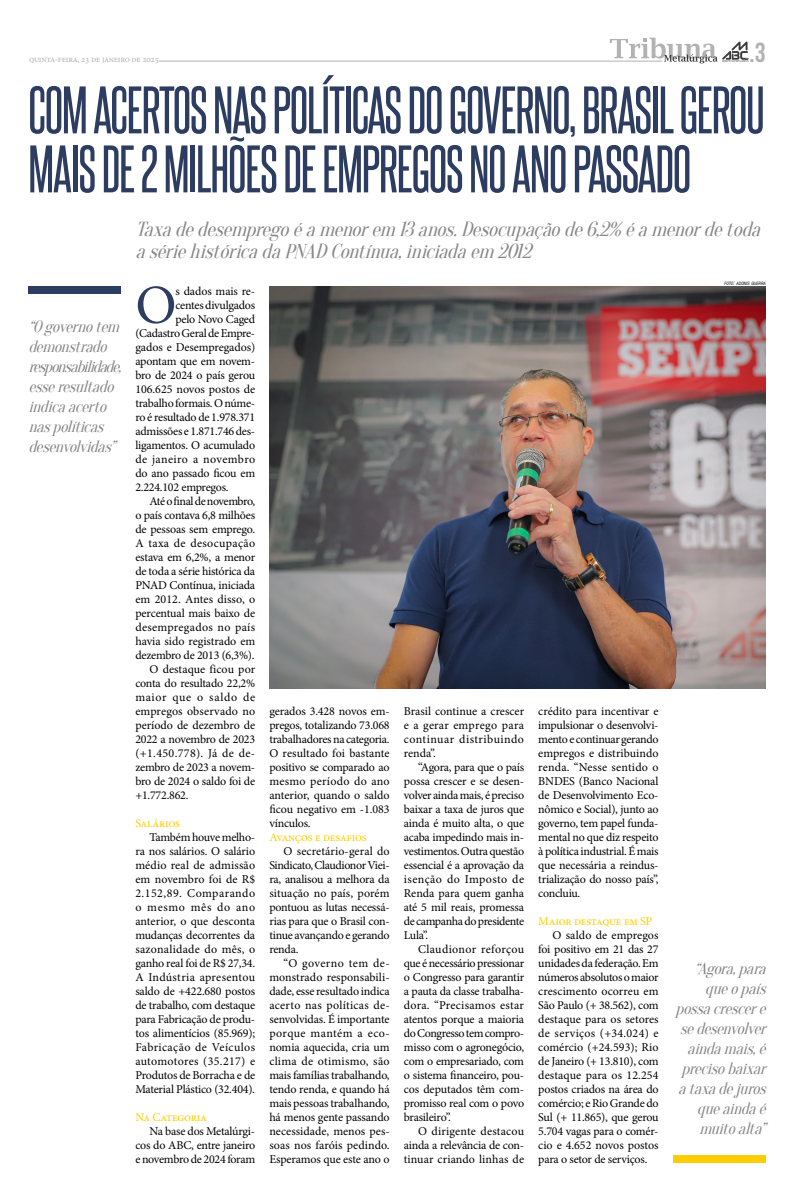
<style>
.page{position:relative;width:794px;height:1191px;background:#fff}
.page>*{position:absolute;margin:0;border:0;box-sizing:border-box;transform-origin:0 0}
.t1{font:57px/59px "Steelfish Rg";letter-spacing:-.02em;color:#2d3d61}
.t2{font:55.1px "Minion Pro";color:#2d3d61}
.t3{font:27.5px "Bebas Neue";color:#b3b2b2}
.t4{font:italic 20px/22px "Oranienbaum";color:#878787}
.t5{font:italic 16px/20px "Oranienbaum";color:#878787;text-align:right}
.t6{font:12px/14px "Minion Pro";letter-spacing:-.015em;color:#000;text-align:justify}
.t7{font:12px "Minion Pro";letter-spacing:-.02em;color:#fc0}
.t8{font:9px "Minion Pro";letter-spacing:-.03em;color:#b3b2b2}
.t9{font:italic condensed 4.4px "Swiss 721 BT";color:#000}
.s1{font-size:6.2px}
</style>
<div class="page">
<hr style="left:159px;top:61px;width:503px;height:1px;background:#b3b2b2">
<svg style="left:610px;top:38px;width:138px;height:25px"></svg>
<div style="left:28px;top:286px;width:93px;height:8px;background:#2d3d61"></div>
<div style="left:672px;top:1155px;width:93px;height:8px;background:#fc0"></div>
<img style="left:269px;top:286px;width:496px;height:402px">
<p class="t8" style="left:29px;top:53px;width:131px">quinta-feira, 23 de janeiro de 2025</p>
<h3 class="t3" style="left:749px;top:37px;width:18px">.3</h3>
<h1 class="t1" style="left:28px;top:76px;width:738px">COM ACERTOS NAS POLÍTICAS DO GOVERNO, BRASIL GEROU<br>MAIS DE 2 MILHÕES DE EMPREGOS NO ANO PASSADO</h1>
<h3 class="t4" style="left:135px;top:219px;width:632px">Taxadedesempregoéamenorem 13anos.Desocupaçãode6,2%éamenordetoda asériehistóricadaPNADContínua,iniciadaem 2012</h3>
<p class="t9" style="left:724px;top:281px;width:43px">FOTO<span class="s1">:</span> ADONIS GUERRA</p>
<h2 class="t2" style="left:135px;top:268px;width:43px">O</h2>
<p class="t6" style="left:175px;top:284px;width:81px">s dados mais re-</p>
<p class="t6" style="left:175px;top:298px;width:81px">centes divulgados</p>
<p class="t6" style="left:175px;top:312px;width:81px">pelo Novo Caged</p>
<p class="t6" style="left:135px;top:326px;width:121px">(Cadastro Geral de Empre-</p>
<p class="t6" style="left:135px;top:340px;width:121px">gados e Desempregados)</p>
<p class="t6" style="left:135px;top:354px;width:121px">apontam que em novem-</p>
<p class="t6" style="left:135px;top:368px;width:121px">bro de 2024 o país gerou</p>
<p class="t6" style="left:135px;top:382px;width:121px">106.625 novos postos de</p>
<p class="t6" style="left:135px;top:396px;width:121px">trabalho formais. O núme-</p>
<p class="t6" style="left:135px;top:410px;width:121px">ro é resultado de 1.978.371</p>
<p class="t6" style="left:135px;top:424px;width:121px">admissões e 1.871.746 des-</p>
<p class="t6" style="left:135px;top:438px;width:121px">ligamentos. O acumulado</p>
<p class="t6" style="left:135px;top:452px;width:121px">de janeiro a novembro</p>
<p class="t6" style="left:135px;top:466px;width:121px">do ano passado ficou em</p>
<p class="t6" style="left:135px;top:480px;width:95px">2.224.102 empregos.</p>
<p class="t6" style="left:149px;top:494px;width:107px">Até o final de novembro,</p>
<p class="t6" style="left:135px;top:508px;width:121px">o país contava 6,8 milhões</p>
<p class="t6" style="left:135px;top:522px;width:121px">de pessoas sem emprego.</p>
<p class="t6" style="left:135px;top:536px;width:121px">A taxa de desocupação</p>
<p class="t6" style="left:135px;top:550px;width:121px">estava em 6,2%, a menor</p>
<p class="t6" style="left:135px;top:564px;width:121px">de toda a série histórica da</p>
<p class="t6" style="left:135px;top:578px;width:121px">PNAD Contínua, iniciada</p>
<p class="t6" style="left:135px;top:592px;width:121px">em 2012. Antes disso, o</p>
<p class="t6" style="left:135px;top:606px;width:121px">percentual mais baixo de</p>
<p class="t6" style="left:135px;top:620px;width:121px">desempregados no país</p>
<p class="t6" style="left:135px;top:634px;width:121px">havia sido registrado em</p>
<p class="t6" style="left:135px;top:648px;width:121px">dezembro de 2013 (6,3%).</p>
<p class="t6" style="left:149px;top:662px;width:107px">O destaque ficou por</p>
<p class="t6" style="left:135px;top:676px;width:121px">conta do resultado 22,2%</p>
<p class="t6" style="left:135px;top:690px;width:121px">maior que o saldo de</p>
<p class="t6" style="left:135px;top:704px;width:121px">empregos observado no</p>
<p class="t6" style="left:135px;top:718px;width:121px">período de dezembro de</p>
<p class="t6" style="left:135px;top:732px;width:121px">2022 a novembro de 2023</p>
<p class="t6" style="left:135px;top:746px;width:121px">(+1.450.778). Já de de-</p>
<p class="t6" style="left:135px;top:760px;width:121px">zembro de 2023 a novem-</p>
<p class="t6" style="left:135px;top:774px;width:121px">bro de 2024 o saldo foi de</p>
<p class="t6" style="left:135px;top:788px;width:55px">+1.772.862.</p>
<p class="t7" style="left:135px;top:815px;width:46px">Salários</p>
<p class="t6" style="left:135px;top:830px;width:121px;text-indent:14px">Também houve melho&shy;ra nos salários. O salário médio real de admissão em novembro foi de R$ 2.152,89. Comparando o mesmo mês do ano anterior, o que desconta mudanças decorrentes da sazonalidade do mês, o ganho real foi de R$ 27,34.<br>A Indústria apresentou saldo de +422.680 postos de trabalho, com destaque para Fabricação de produ&shy;tos alimentícios (85.969); Fabricação de Veículos automotores (35.217) e Produtos de Borracha e de Material Plástico (32.404).</p>
<p class="t7" style="left:135px;top:1109px;width:73px">Na Categoria</p>
<p class="t6" style="left:135px;top:1124px;width:121px;text-indent:14px">Na base dos Metalúrgi&shy;cos do ABC, entre janeiro e novembro de 2024 foram</p>
<h3 class="t5" style="left:28px;top:317px;width:99px;text-align:left">“Ogovernotem demonstrado responsabilidade, esseresultado indicaacerto naspolíticas desenvolvidas”</h3>
<p class="t6" style="left:269px;top:704px;width:122px">gerados 3.428 novos em&shy;pregos, totalizando 73.068 trabalhadores na categoria.<br>O resultado foi bastante positivo se comparado ao mesmo período do ano anterior, quando o saldo ficou negativo em -1.083 vínculos.</p>
<p class="t7" style="left:269px;top:829px;width:99px">Avanços e desafios</p>
<p class="t6" style="left:269px;top:844px;width:122px;text-indent:14px">O secretário-geral do Sindicato, Claudionor Viei&shy;ra, analisou a melhora da situação no país, porém pontuou as lutas necessá&shy;rias para que o Brasil con&shy;tinue avançando e gerando renda.</p>
<p class="t6" style="left:269px;top:956px;width:122px;text-indent:14px">“O governo tem de&shy;monstrado responsabili&shy;dade, esse resultado indica acerto nas políticas de&shy;senvolvidas. É importante porque mantém a eco&shy;nomia aquecida, cria um clima de otimismo, são mais famílias trabalhando, tendo renda, e quando há mais pessoas trabalhando, há menos gente passando necessidade, menos pes&shy;soas nos faróis pedindo.<br>Esperamos que este ano o</p>
<p class="t6" style="left:404px;top:704px;width:122px">Brasil continue a crescer e a gerar emprego para continuar distribuindo renda”.</p>
<p class="t6" style="left:404px;top:760px;width:122px;text-indent:14px">“Agora, para que o país possa crescer e se desen&shy;volver ainda mais, é preciso baixar a taxa de juros que ainda é muito alta, o que acaba impedindo mais in&shy;vestimentos. Outra questão essencial é a aprovação da isenção do Imposto de Renda para quem ganha até 5 mil reais, promessa de campanha do presidente Lula”.</p>
<p class="t6" style="left:404px;top:942px;width:122px;text-indent:14px">Claudionor reforçou que é necessário pressionar o Congresso para garantir a pauta da classe trabalha&shy;dora. “Precisamos estar atentos porque a maioria do Congresso tem compro&shy;misso com o agronegócio, com o empresariado, com o sistema financeiro, pou&shy;cos deputados têm com&shy;promisso real com o povo brasileiro”.</p>
<p class="t6" style="left:404px;top:1124px;width:122px;text-indent:14px">O dirigente destacou ainda a relevância de con&shy;tinuar criando linhas de</p>
<p class="t6" style="left:538px;top:704px;width:122px">crédito para incentivar e impulsionar o desenvolvi&shy;mento e continuar gerando empregos e distribuindo renda. “Nesse sentido o BNDES (Banco Nacional de Desenvolvimento Eco&shy;nômico e Social), junto ao governo, tem papel funda&shy;mental no que diz respeito à política industrial. É mais que necessária a reindus&shy;trialização do nosso país”, concluiu.</p>
<p class="t7" style="left:538px;top:913px;width:115px">Maior destaque em SP</p>
<p class="t6" style="left:538px;top:928px;width:122px;text-indent:14px">O saldo de empregos foi positivo em 21 das 27 unidades da federação. Em números absolutos o maior crescimento ocorreu em São Paulo (+ 38.562), com destaque para os setores de serviços (+34.024) e comércio (+24.593); Rio de Janeiro (+ 13.810), com destaque para os 12.254 postos criados na área do comércio; e Rio Grande do Sul (+ 11.865), que gerou 5.704 vagas para o comér&shy;cio e 4.652 novos postos para o setor de serviços.</p>
<h3 class="t5" style="left:675px;top:958px;width:96px">“Agora,para queopaís possacrescere sedesenvolver aindamais,é precisobaixar ataxadejuros queaindaé muitoalta”</h3>
</div>
